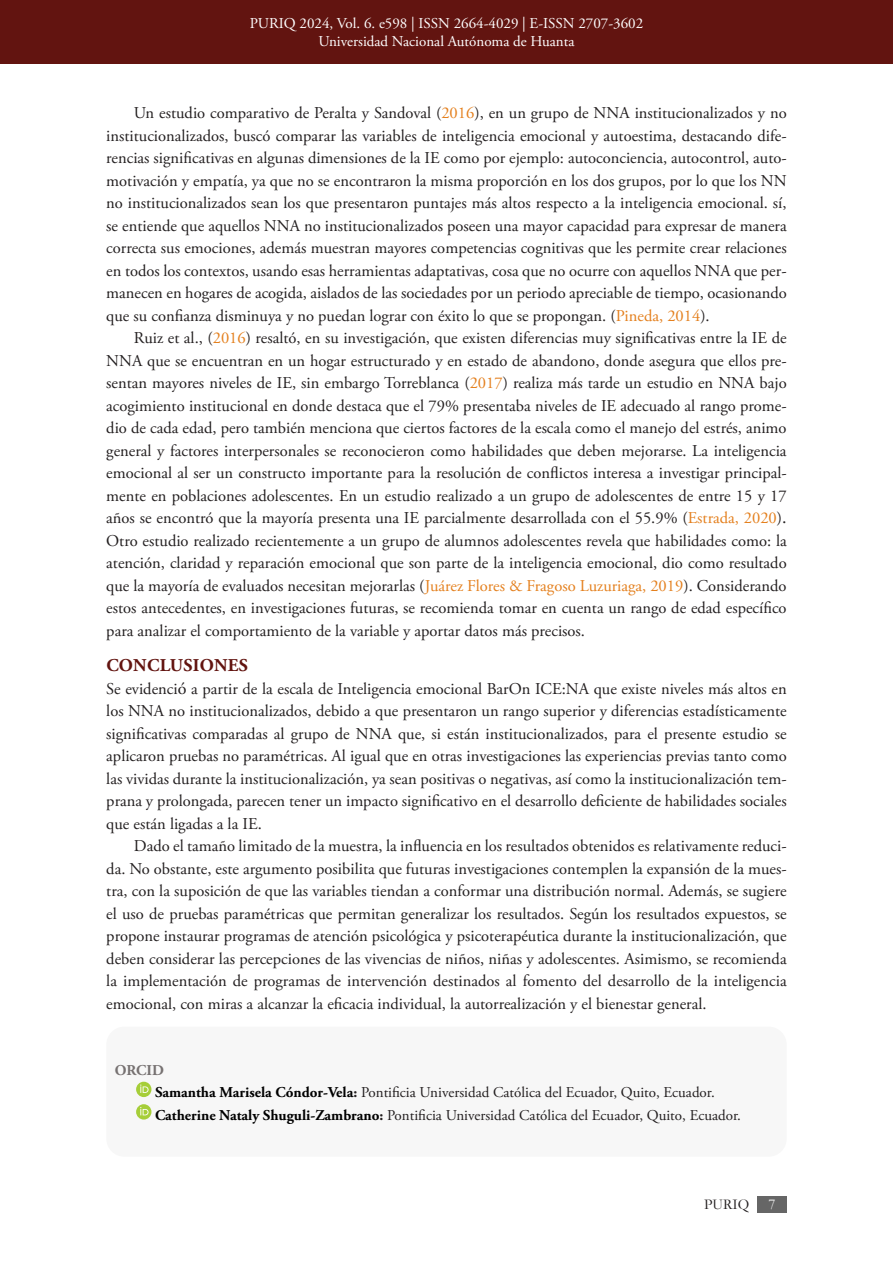
<style>
.page{position:relative;width:893px;height:1263px;background:#fff}
.page>*{position:absolute;margin:0;border:0;box-sizing:border-box;transform-origin:0 0}
.Titulo_de_Seccion{font:700 18px "Adobe Garamond Pro";letter-spacing:.015em;color:#621410}
.Parrafo_ES{font:16.5px/22.5px "Adobe Garamond Pro";color:#231f20;text-align:justify}
.t1{font:15px "Adobe Garamond Pro";color:#231f20}
.t2{font:15px/18px "Adobe Garamond Pro";color:#fff;text-align:center}
.t3{font:15px "Garamond";color:#231f20}
.t4{font:700 15px "Adobe Garamond Pro";color:#767171}
.t5{font:15px "Garamond";color:#fff}
.s1{color:#e4801e}
.s2{font-size:18px}
.s3{font-weight:700;color:#000}
.s4{font-weight:700}
</style>
<div class="page">
<div style="left:0;top:0;width:893px;height:64px;background:#621410"></div>
<div style="left:758px;top:1196px;width:29px;height:16px;background:#666"></div>
<div style="left:106px;top:1027px;width:681px;height:130px;background:#f7f7f7;border-radius:18px"></div>
<div style="left:136px;top:1082px;width:15px;height:15px;background:#a6ce39;border-radius:50%"></div>
<svg style="left:140px;top:1084px;width:9px;height:9px"></svg>
<svg style="left:136px;top:1104px;width:15px;height:15px"></svg>
<svg style="left:140px;top:1107px;width:9px;height:8px"></svg>
<p class="t2" style="left:250px;top:15px;width:395px">PURIQ 2024, Vol. 6. e598 | ISSN 2664-4029 | E-ISSN 2707-3602<br>Universidad Nacional Autónoma de Huanta</p>
<p class="Parrafo_ES" style="left:106px;top:102px;width:682px;text-indent:28px">Un estudio comparativo de Peralta y Sandoval (<span class="s1">2016</span>), en un grupo de NNA institucionalizados y no institucionalizados, buscó comparar las variables de inteligencia emocional y autoestima, destacando dife&shy;rencias significativas en algunas dimensiones de la IE como por ejemplo: autoconciencia, autocontrol, auto&shy;motivación y empatía, ya que no se encontraron la misma proporción en los dos grupos, por lo que los NN no institucionalizados sean los que presentaron puntajes más altos respecto a la inteligencia emocional. sí, se entiende que aquellos NNA no institucionalizados poseen una mayor capacidad para expresar de manera correcta sus emociones, además muestran mayores competencias cognitivas que les permite crear relaciones en todos los contextos, usando esas herramientas adaptativas, cosa que no ocurre con aquellos NNA que per&shy;manecen en hogares de acogida, aislados de las sociedades por un periodo apreciable de tiempo, ocasionando que su confianza disminuya y no puedan lograr con éxito lo que se propongan. (<span class="s1">Pineda, 2014</span>).</p>
<p class="Parrafo_ES" style="left:106px;top:327px;width:682px;text-indent:28px">Ruiz et al., (<span class="s1">2016</span>) resaltó, en su investigación, que existen diferencias muy significativas entre la IE de NNA que se encuentran en un hogar estructurado y en estado de abandono, donde asegura que ellos pre&shy;sentan mayores niveles de IE, sin embargo Torreblanca (<span class="s1">2017</span>) realiza más tarde un estudio en NNA bajo acogimiento institucional en donde destaca que el 79% presentaba niveles de IE adecuado al rango prome&shy;dio de cada edad, pero también menciona que ciertos factores de la escala como el manejo del estrés, animo general y factores interpersonales se reconocieron como habilidades que deben mejorarse. La inteligencia emocional al ser un constructo importante para la resolución de conflictos interesa a investigar principal&shy;mente en poblaciones adolescentes. En un estudio realizado a un grupo de adolescentes de entre 15 y 17 años se encontró que la mayoría presenta una IE parcialmente desarrollada con el 55.9% (<span class="s1">Estrada, 2020</span>)<span class="s2">.<br></span>Otro estudio realizado recientemente a un grupo de alumnos adolescentes revela que habilidades como: la atención, claridad y reparación emocional que son parte de la inteligencia emocional, dio como resultado que la mayoría de evaluados necesitan mejorarlas (<span class="s1">Juárez Flores &amp; Fragoso Luzuriaga, 2019</span>). Considerando estos antecedentes, en investigaciones futuras, se recomienda tomar en cuenta un rango de edad específico para analizar el comportamiento de la variable y aportar datos más precisos.</p>
<p class="Titulo_de_Seccion" style="left:106px;top:655px;width:143px">CONCLUSIONES</p>
<p class="Parrafo_ES" style="left:106px;top:678px;width:682px">Se evidenci<span class="s2">ó</span> a partir de la escala de Inteligencia emocional BarOn ICE:NA que existe niveles más altos en los NNA no institucionalizados, debido a que presentaron un rango superior y diferencias estadísticamente significativas comparadas al grupo de NNA que, si están institucionalizados, para el presente estudio se aplicaron pruebas no paramétricas. Al igual que en otras investigaciones las experiencias previas tanto como las vividas durante la institucionalización, ya sean positivas o negativas, así como la institucionalización tem&shy;prana y prolongada, parecen tener un impacto significativo en el desarrollo deficiente de habilidades sociales que están ligadas a la IE.</p>
<p class="Parrafo_ES" style="left:106px;top:835px;width:682px;text-indent:28px">Dado el tamaño limitado de la muestra, la influencia en los resultados obtenidos es relativamente reduci&shy;da. No obstante, este argumento posibilita que futuras investigaciones contemplen la expansión de la mues&shy;tra, con la suposición de que las variables tiendan a conformar una distribución normal. Además, se sugiere el uso de pruebas paramétricas que permitan generalizar los resultados. Según los resultados expuestos, se propone instaurar programas de atención psicológica y psicoterapéutica durante la institucionalización, que deben considerar las percepciones de las vivencias de niños, niñas y adolescentes. Asimismo, se recomienda la implementación de programas de intervención destinados al fomento del desarrollo de la inteligencia emocional, con miras a alcanzar la eficacia individual, la autorrealización y el bienestar general.</p>
<p class="t4" style="left:115px;top:1061px;width:51px">ORCID</p>
<p class="t1" style="left:155px;top:1083px;width:561px"><span class="s3">Samantha Marisela Cóndor-Vela</span><span class="s4">:</span> Pontificia Universidad Católica del Ecuador, Quito, Ecuador.</p>
<p class="t1" style="left:155px;top:1106px;width:587px"><span class="s3">Catherine Nataly Shuguli-Zambrano</span><span class="s4">:</span> Pontificia Universidad Católica del Ecuador, Quito, Ecuador.</p>
<p class="t3" style="left:704px;top:1194px;width:47px">PURIQ</p>
<p class="t5" style="left:769px;top:1194px;width:9px">7</p>
</div>
